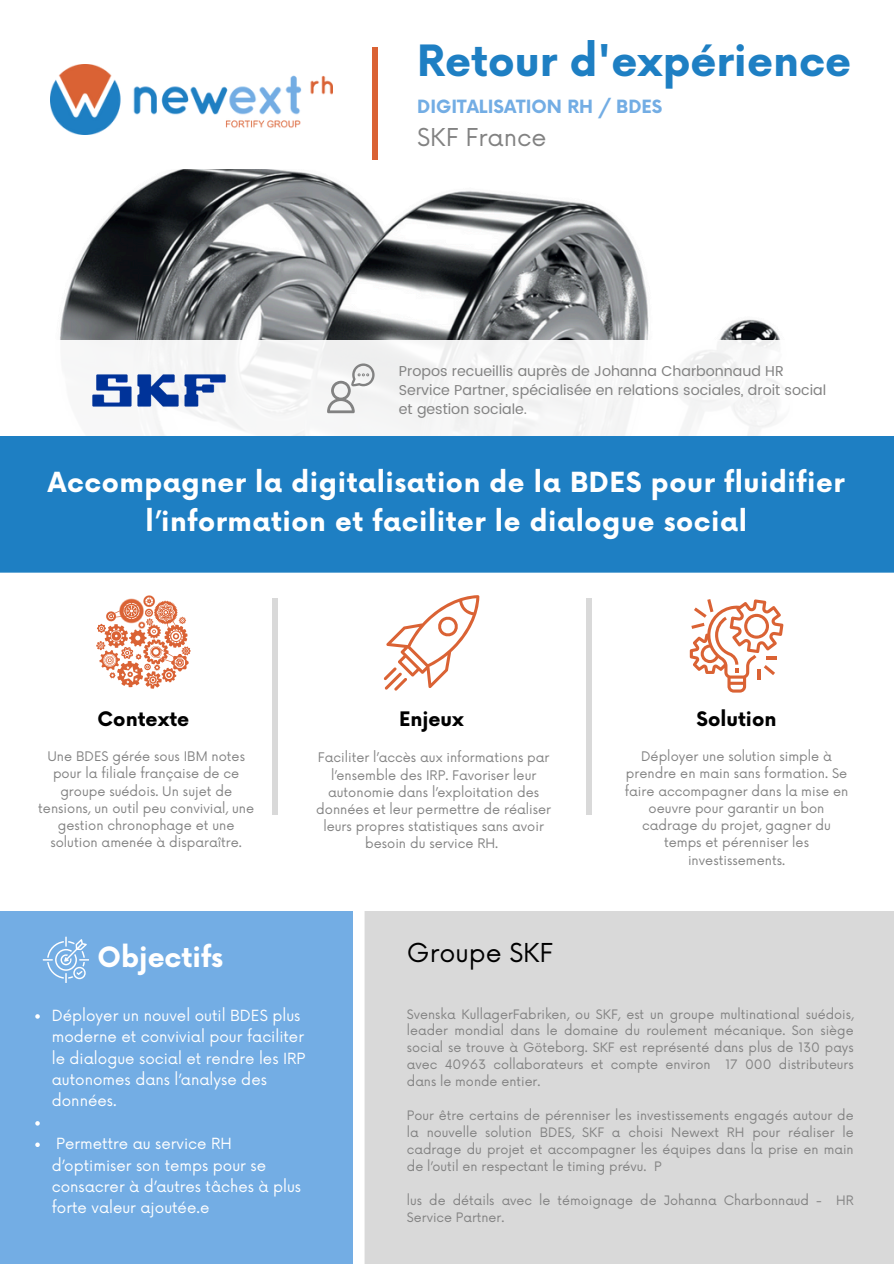
<style>
.page{position:relative;width:894px;height:1264px;background:#fff}
.page>*{position:absolute;margin:0;border:0;box-sizing:border-box;transform-origin:0 0}
.t1{font:700 42px "Now";color:#1e7fc3}
.t2{font:700 27.3px "Now";color:#fff}
.t3{font:700 27px/39.3px "Now";letter-spacing:.02em;color:#fff;text-align:center}
.t4{font:25.35px "Now";color:#000}
.t5{font:24px "Now";color:#828282}
.t6{font:700 19.5px "Now";color:#000}
.t7{font:700 17.85px "Now";color:#73ade4}
.t8{font:15px/21.5px "Now";color:#fff}
.t9{font:14.25px/19.2px "Poppins";color:#828282}
.t10{font:12.9px/17.2px "Now";color:#828282;text-align:center}
.t11{font:12.75px/17px "Now";color:#828282;text-align:justify}
</style>
<div class="page">
<img style="left:60px;top:169px;width:720px;height:172px">
<svg style="left:95px;top:341px;width:691px;height:95px;fill:#f6f6f6"></svg>
<div style="left:0;top:436px;width:893px;height:136px;background:#1e7fc3"></div>
<div style="left:271px;top:598px;width:6px;height:216px;background:#d9d9d9"></div>
<div style="left:585px;top:598px;width:6px;height:216px;background:#d9d9d9"></div>
<div style="left:0;top:911px;width:352px;height:352px;background:#73ade4"></div>
<div style="left:364px;top:911px;width:529px;height:352px;background:#d9d9d9"></div>
<div style="left:372px;top:47px;width:5px;height:113px;background:#da6234"></div>
<svg style="left:327px;top:363px;width:47px;height:50px"></svg>
<svg style="left:43px;top:936px;width:46px;height:46px;background:#8ebde9"></svg>
<img style="left:51px;top:64px;width:281px;height:70px">
<svg style="left:383px;top:595px;width:96px;height:95px"></svg>
<svg style="left:689px;top:599px;width:94px;height:93px"></svg>
<svg style="left:96px;top:595px;width:95px;height:93px"></svg>
<img style="left:92px;top:371px;width:137px;height:38px">
<svg style="left:35px;top:1014px;width:5px;height:4px"></svg>
<svg style="left:35px;top:1121px;width:5px;height:4px"></svg>
<svg style="left:35px;top:1142px;width:5px;height:4px"></svg>
<p class="t1" style="left:417px;top:38px;width:435px">Retour d'expérience</p>
<h2 class="t7" style="left:417px;top:96px;width:247px">DIGITALISATION RH / BDES</h2>
<p class="t5" style="left:417px;top:124px;width:131px">SKF France</p>
<h6 class="t9" style="left:399px;top:361px;width:428px">Propos recueillis auprès de Johanna Charbonnaud HR<br>Service Partner, spécialisée en relations sociales, droit social et gestion sociale.</h6>
<p class="t3" style="left:48px;top:464px;width:798px">Accompagner la digitalisation de la BDES pour fluidifier l’information et faciliter le dialogue social</p>
<p class="t6" style="left:98px;top:708px;width:93px">Contexte</p>
<p class="t6" style="left:399px;top:708px;width:66px">Enjeux</p>
<p class="t6" style="left:696px;top:708px;width:81px">Solution</p>
<h6 class="t10" style="left:38px;top:748px;width:217px">Une BDES gérée sous IBM notes pour la filiale française de ce groupe suédois. Un sujet de tensions, un outil peu convivial, une gestion chronophage et une solution amenée à disparaître.</h6>
<p class="t10" style="left:316px;top:749px;width:236px">Faciliter l’accès aux informations par l’ensemble des IRP. Favoriser leur autonomie dans l’exploitation des données et leur permettre de réaliser leurs propres statistiques sans avoir besoin du service RH.</p>
<p class="t10" style="left:624px;top:748px;width:225px">Déployer une solution simple à prendre en main sans formation. Se faire accompagner dans la mise en oeuvre pour garantir un bon cadrage du projet, gagner du temps et pérenniser les investissements.</p>
<h5 class="t2" style="left:97px;top:942px;width:127px">Objectifs</h5>
<h4 class="t8" style="left:52px;top:1005px;width:255px">Déployer un nouvel outil BDES plus moderne et convivial pour faciliter le dialogue social et rendre les IRP autonomes dans l’analyse des données.</h4>
<p class="t8" style="left:52px;top:1133px;width:251px;text-indent:5px">Permettre au service RH d’optimiser son temps pour se consacrer à d’autres tâches à plus forte valeur ajoutée.e</p>
<p class="t4" style="left:407px;top:938px;width:147px">Groupe SKF</p>
<p class="t11" style="left:407px;top:1006px;width:448px">Svenska KullagerFabriken, ou SKF, est un groupe multinational suédois, leader mondial dans le domaine du roulement mécanique. Son siège social se trouve à Göteborg. SKF est représenté dans plus de 130 pays avec 40963 collaborateurs et compte environ 17 000 distributeurs dans le monde entier.</p>
<p class="t11" style="left:407px;top:1107px;width:448px">Pour être certains de pérenniser les investissements engagés autour de la nouvelle solution BDES, SKF a choisi Newext RH pour réaliser le cadrage du projet et accompagner les équipes dans la prise en main de l’outil en respectant le timing prévu. P</p>
<p class="t11" style="left:407px;top:1192px;width:448px">lus de détails avec le témoignage de Johanna Charbonnaud - HR<br>Service Partner.</p>
</div>
